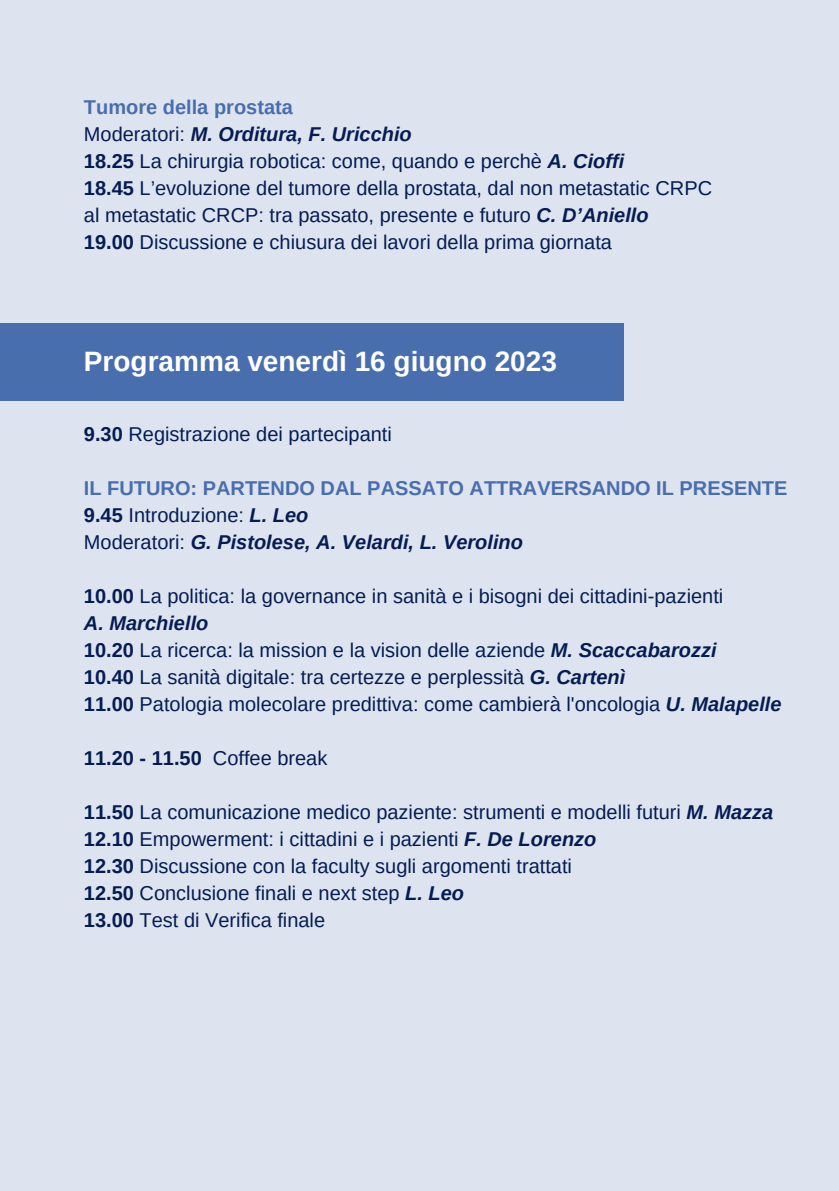
<style>
.page{position:relative;width:839px;height:1191px;background:#fff}
.page>*{position:absolute;margin:0;border:0;box-sizing:border-box;transform-origin:0 0}
.t1{font:700 28px "Arimo";color:#fff}
.t2{font:20px "Arimo";color:#051c53}
.t3{font:italic 700 20px "Arimo";color:#051c53}
.t4{font:700 20px "Arimo";color:#496eae}
.t5{font:700 20px "Arimo";color:#051c53}
.s1{font-weight:400;font-style:normal}
.s2{font-weight:700}
.s3{font-weight:700;font-style:italic}
.s4{font-weight:400}
</style>
<div class="page">
<div style="left:0;top:0;width:838px;height:1191px;background:#dde4f0"></div>
<div style="left:0;top:324px;width:623px;height:77px;background:#496eae"></div>
<p class="t4" style="left:84px;top:96px;width:210px">Tumore della prostata</p>
<p class="t3" style="left:84px;top:123px;width:329px"><span class="s1">Moderatori:</span> M. Orditura, F. Uricchio</p>
<p class="t2" style="left:84px;top:150px;width:542px"><span class="s2">18.25</span> La chirurgia robotica: come, quando e perchè <span class="s3">A. Cioffi</span></p>
<p class="t2" style="left:84px;top:177px;width:629px"><span class="s2">18.45</span> L’evoluzione del tumore della prostata, dal non metastatic CRPC</p>
<p class="t2" style="left:84px;top:204px;width:566px">al metastatic CRCP: tra passato, presente e futuro <span class="s3">C. D’Aniello</span></p>
<p class="t2" style="left:84px;top:231px;width:529px"><span class="s2">19.00</span> Discussione e chiusura dei lavori della prima giornata</p>
<p class="t1" style="left:84px;top:346px;width:474px">Programma venerdì 16 giugno 2023</p>
<p class="t2" style="left:84px;top:423px;width:309px"><span class="s2">9.30</span> Registrazione dei partecipanti</p>
<p class="t4" style="left:84px;top:477px;width:705px">IL FUTURO: PARTENDO DAL PASSATO ATTRAVERSANDO IL PRESENTE</p>
<p class="t2" style="left:84px;top:504px;width:226px"><span class="s2">9.45</span> Introduzione: <span class="s3">L. Leo</span></p>
<p class="t3" style="left:84px;top:531px;width:440px"><span class="s1">Moderatori:</span> G. Pistolese, A. Velardi, L. Verolino</p>
<p class="t2" style="left:84px;top:585px;width:641px"><span class="s2">10.00</span> La politica: la governance in sanità e i bisogni dei cittadini-pazienti</p>
<p class="t3" style="left:84px;top:612px;width:126px">A. Marchiello</p>
<p class="t2" style="left:84px;top:639px;width:634px"><span class="s2">10.20</span> La ricerca: la mission e la vision delle aziende <span class="s3">M. Scaccabarozzi</span></p>
<p class="t2" style="left:84px;top:666px;width:543px"><span class="s2">10.40</span> La sanità digitale: tra certezze e perplessità <span class="s3">G. Cartenì</span></p>
<p class="t2" style="left:84px;top:693px;width:699px"><span class="s2">11.00</span> Patologia molecolare predittiva: come cambierà l'oncologia <span class="s3">U. Malapelle</span></p>
<p class="t5" style="left:84px;top:747px;width:245px">11.20 - 11.50 <span class="s4">Coffee break</span></p>
<p class="t2" style="left:84px;top:801px;width:690px"><span class="s2">11.50</span> La comunicazione medico paziente: strumenti e modelli futuri <span class="s3">M. Mazza</span></p>
<p class="t2" style="left:84px;top:828px;width:514px"><span class="s2">12.10</span> Empowerment: i cittadini e i pazienti <span class="s3">F. De Lorenzo</span></p>
<p class="t2" style="left:84px;top:855px;width:489px"><span class="s2">12.30</span> Discussione con la faculty sugli argomenti trattati</p>
<p class="t2" style="left:84px;top:882px;width:382px"><span class="s2">12.50</span> Conclusione finali e next step <span class="s3">L. Leo</span></p>
<p class="t2" style="left:84px;top:909px;width:243px"><span class="s2">13.00</span> Test di Verifica finale</p>
</div>
